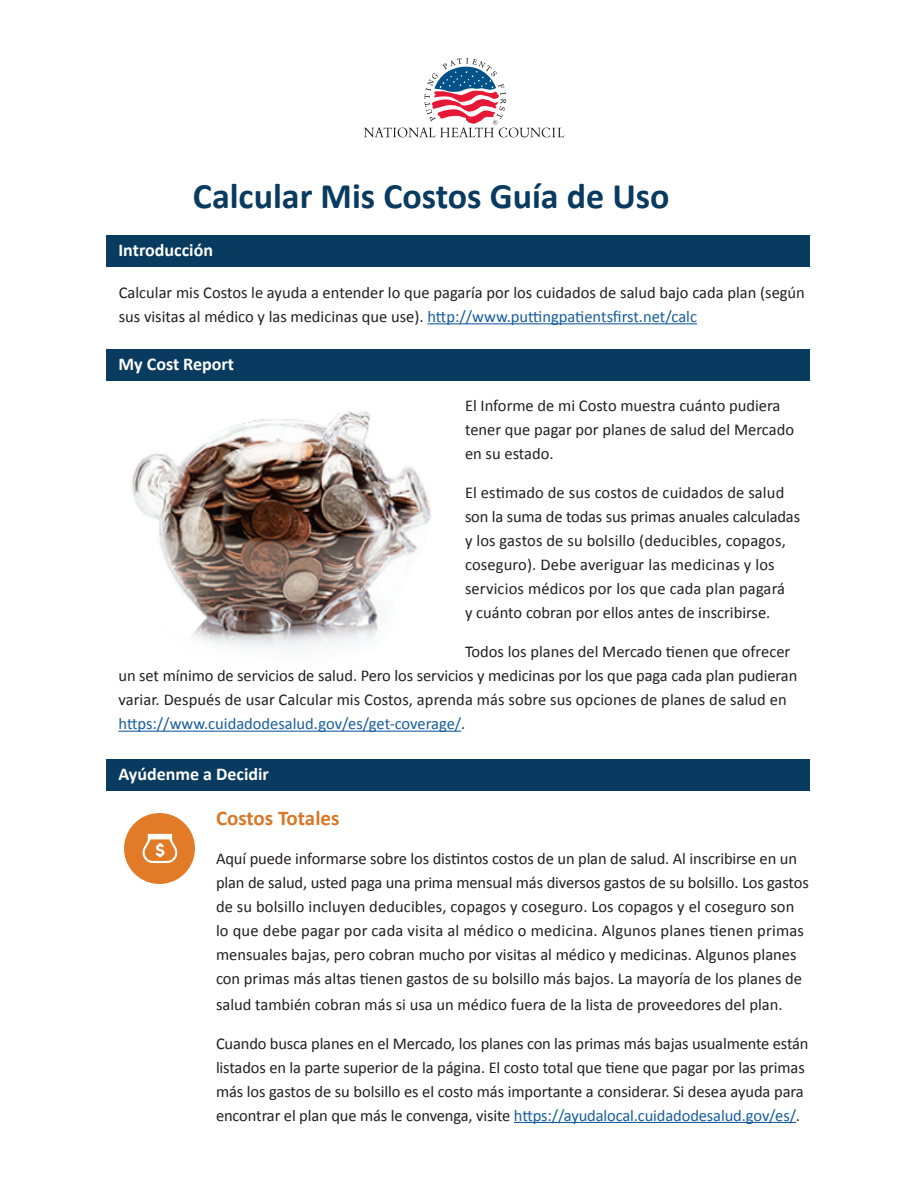
<style>
.page{position:relative;width:918px;height:1188px;background:#fff}
.page>*{position:absolute;margin:0;border:0;box-sizing:border-box;transform-origin:0 0}
.t1{font:700 36px "Calibri";color:#093a5f}
.t2{font:700 21px "Calibri";color:#d77727}
.t3{font:700 18px "Calibri";color:#fff}
.t4{font:16.5px/24px "Calibri";color:#231f20}
.s1{color:#175d9e}
.s2{color:#093a5f}
</style>
<div class="page">
<hr style="left:427px;top:323px;width:270px;height:1px;background:#175d9e">
<hr style="left:514px;top:1122px;width:282px;height:1px;background:#175d9e">
<div style="left:106px;top:235px;width:704px;height:31px;background:#093a5f"></div>
<div style="left:106px;top:759px;width:704px;height:31px;background:#093a5f"></div>
<div style="left:106px;top:349px;width:704px;height:31px;background:#093a5f"></div>
<hr style="left:118px;top:731px;width:343px;height:1px;background:#175d9e">
<img style="left:132px;top:411px;width:299px;height:237px">
<svg style="left:364px;top:58px;width:201px;height:79px"></svg>
<img style="left:124px;top:813px;width:71px;height:71px">
<h1 class="t1" style="left:193px;top:174px;width:478px">Calcular Mis Costos Guía de Uso</h1>
<p class="t3" style="left:118px;top:239px;width:96px">Introducción</p>
<p class="t4" style="left:119px;top:280px;width:688px">Calcular mis Costos le ayuda a entender lo que pagaría por los cuidados de salud bajo cada plan (según sus visitas al médico y las medicinas que use). <span class="s1">http://www.puttingpatientsfirst.net/calc</span></p>
<p class="t3" style="left:118px;top:353px;width:117px">My Cost Report</p>
<p class="t4" style="left:465px;top:393px;width:331px">El Informe de mi Costo muestra cuánto pudiera tener que pagar por planes de salud del Mercado en su estado.</p>
<p class="t4" style="left:465px;top:480px;width:337px">El estimado de sus costos de cuidados de salud son la suma de todas sus primas anuales calculadas y los gastos de su bolsillo (deducibles, copagos, coseguro). Debe averiguar las medicinas y los servicios médicos por los que cada plan pagará<br>y cuánto cobran por ellos antes de inscribirse.</p>
<p class="t4" style="left:118px;top:639px;width:680px;text-indent:346px">Todos los planes del Mercado tienen que ofrecer un set mínimo de servicios de salud. Pero los servicios y medicinas por los que paga cada plan pudieran variar. Después de usar Calcular mis Costos, aprenda más sobre sus opciones de planes de salud en <span class="s1">https://www.cuidadodesalud.gov/es/get-coverage/</span><span class="s2">.</span></p>
<p class="t3" style="left:118px;top:763px;width:152px">Ayúdenme a Decidir</p>
<p class="t2" style="left:216px;top:805px;width:125px">Costos Totales</p>
<p class="t4" style="left:216px;top:846px;width:594px">Aquí puede informarse sobre los distintos costos de un plan de salud. Al inscribirse en un plan de salud, usted paga una prima mensual más diversos gastos de su bolsillo. Los gastos de su bolsillo incluyen deducibles, copagos y coseguro. Los copagos y el coseguro son lo que debe pagar por cada visita al médico o medicina. Algunos planes tienen primas mensuales bajas, pero cobran mucho por visitas al médico y medicinas. Algunos planes con primas más altas tienen gastos de su bolsillo más bajos. La mayoría de los planes de salud también cobran más si usa un médico fuera de la lista de proveedores del plan.</p>
<p class="t4" style="left:216px;top:1030px;width:594px">Cuando busca planes en el Mercado, los planes con las primas más bajas usualmente están listados en la parte superior de la página. El costo total que tiene que pagar por las primas más los gastos de su bolsillo es el costo más importante a considerar. Si desea ayuda para encontrar el plan que más le convenga, visite <span class="s1">https://ayudalocal.cuidadodesalud.gov/es/</span>.</p>
</div>
